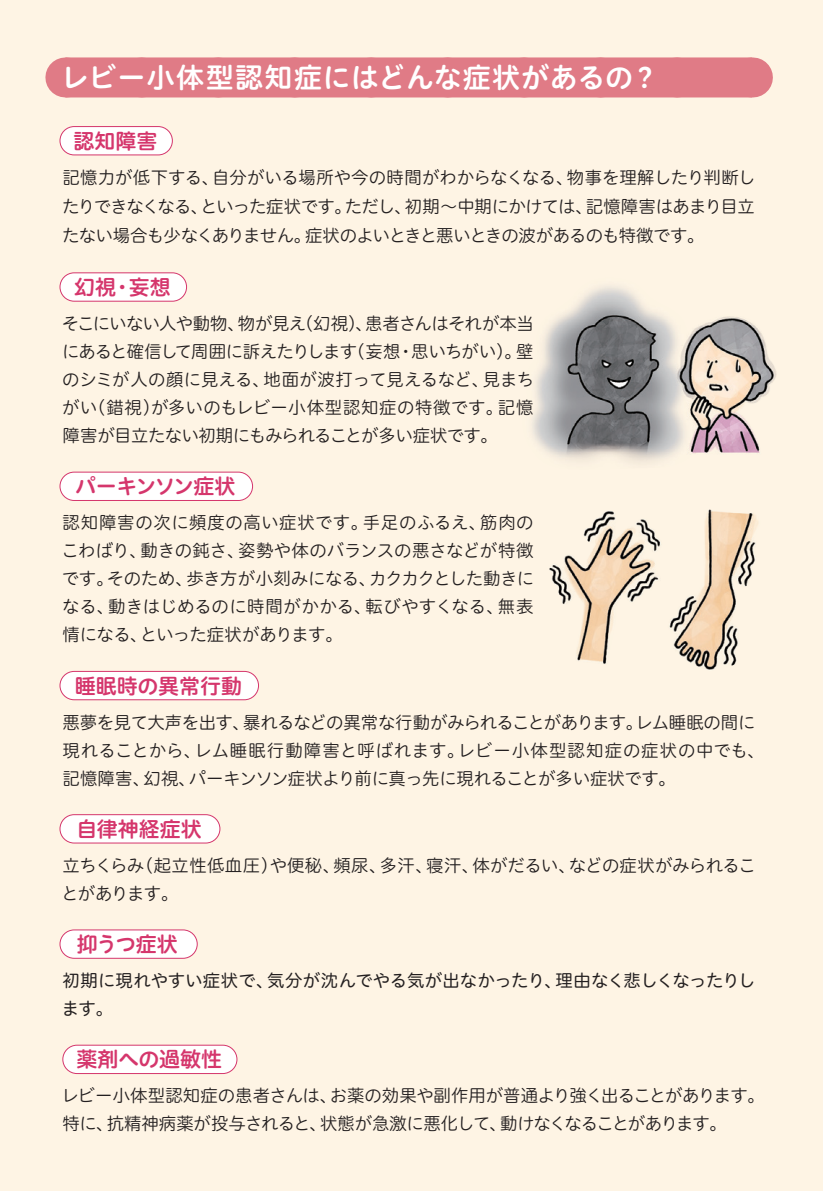
<style>
.page{position:relative;width:823px;height:1191px;background:#fff}
.page>*{position:absolute;margin:0;border:0;box-sizing:border-box;transform-origin:0 0}
.t1{font:28px "Hiragino UD Sans R Std W6";letter-spacing:.03em;color:#fff}
.t2{font:21px "Hiragino UD Sans R Std W6";color:#d5366c}
.t3{font:21px "Hiragino UD Sans R Std W6";letter-spacing:-.04em;color:#d5366c}
.t4{font:17.4px/28px "Hiragino UD Sans R Std W3";letter-spacing:-.02em;color:#231f20;text-align:justify}
.t5{font:17.4px/28px "Hiragino UD Sans R Std W4";letter-spacing:-.005em;color:#231f20}
</style>
<div class="page">
<div style="left:0;top:0;width:822px;height:1191px;background:#fef4e4"></div>
<img style="left:532px;top:286px;width:245px;height:176px">
<div style="left:65px;top:57px;width:686px;height:40px;background:#e07b86"></div>
<svg style="left:142px;top:57px;width:571px;height:1px"></svg>
<hr style="left:751px;top:57px;width:1px;height:40px;background:#e07b86">
<div style="left:60px;top:127px;width:112px;height:28px;background:#fff;border-radius:14px"></div>
<div style="left:60px;top:126px;width:113px;height:29px;border:1px solid #d5366c;border-radius:14px"></div>
<div style="left:60px;top:273px;width:126px;height:28px;background:#fff;border-radius:14px"></div>
<div style="left:60px;top:272px;width:127px;height:29px;border:1px solid #d5366c;border-radius:14px"></div>
<div style="left:60px;top:472px;width:192px;height:28px;background:#fff;border-radius:14px"></div>
<div style="left:60px;top:472px;width:193px;height:29px;border:1px solid #d5366c;border-radius:14px"></div>
<div style="left:60px;top:671px;width:198px;height:29px;background:#fff;border-radius:14px"></div>
<div style="left:60px;top:671px;width:199px;height:29px;border:1px solid #d5366c;border-radius:14px"></div>
<div style="left:60px;top:814px;width:160px;height:29px;background:#fff;border-radius:14px"></div>
<div style="left:60px;top:814px;width:160px;height:29px;border:1px solid #d5366c;border-radius:14px"></div>
<div style="left:60px;top:930px;width:137px;height:28px;background:#fff;border-radius:14px"></div>
<div style="left:60px;top:929px;width:137px;height:29px;border:1px solid #d5366c;border-radius:14px"></div>
<div style="left:63px;top:1045px;width:174px;height:28px;background:#fff;border-radius:14px"></div>
<div style="left:62px;top:1044px;width:175px;height:30px;border:1px solid #d5366c;border-radius:14px"></div>
<img style="left:549px;top:509px;width:209px;height:161px">
<h1 class="t1" style="left:61px;top:57px;width:599px">レビー小体型認知症にはどんな症状があるの？</h1>
<p class="t2" style="left:73px;top:125px;width:86px">認知障害</p>
<p class="t4" style="left:62px;top:162px;width:694px;line-height:29px">記憶力が低下する、自分がいる場所や今の時間がわからなくなる、物事を理解したり判断したりできなくなる、といった症状です。ただし、初期～中期にかけては、記憶障害はあまり目立たない場合も少なくありません。症状のよいときと悪いときの波があるのも特徴です。</p>
<p class="t2" style="left:74px;top:271px;width:98px">幻視・妄想</p>
<p class="t4" style="left:62px;top:308px;width:473px">そこにいない人や動物、物が見え（幻視）、患者さんはそれが本当にあると確信して周囲に訴えたりします（妄想・思いちがい）。壁のシミが人の顔に見える、地面が波打って見えるなど、見まちがい（錯視）が多いのもレビー小体型認知症の特徴です。記憶障害が目立たない初期にもみられることが多い症状です。</p>
<p class="t3" style="left:75px;top:470px;width:162px">パーキンソン症状</p>
<p class="t4" style="left:61px;top:508px;width:474px">認知障害の次に頻度の高い症状です。手足のふるえ、筋肉のこわばり、動きの鈍さ、姿勢や体のバランスの悪さなどが特徴です。そのため、歩き方が小刻みになる、カクカクとした動きになる、動きはじめるのに時間がかかる、転びやすくなる、無表情になる、といった症状があります。</p>
<p class="t2" style="left:75px;top:669px;width:169px">睡眠時の異常行動</p>
<p class="t4" style="left:62px;top:707px;width:703px;text-align:left">悪夢を見て大声を出す、暴れるなどの異常な行動がみられることがあります。レム睡眠の間に現れることから、レム睡眠行動障害と呼ばれます。レビー小体型認知症の症状の中でも、記憶障害、幻視、パーキンソン症状より前に真っ先に現れることが多い症状です。</p>
<p class="t2" style="left:76px;top:813px;width:127px">自律神経症状</p>
<p class="t4" style="left:61px;top:850px;width:695px">立ちくらみ（起立性低血圧）や便秘、頻尿、多汗、寝汗、体がだるい、などの症状がみられることがあります。</p>
<p class="t2" style="left:77px;top:928px;width:102px">抑うつ症状</p>
<p class="t5" style="left:62px;top:965px;width:695px">初期に現れやすい症状で、気分が沈んでやる気が出なかったり、理由なく悲しくなったりします。</p>
<p class="t2" style="left:76px;top:1043px;width:147px">薬剤への過敏性</p>
<p class="t4" style="left:61px;top:1080px;width:704px">レビー小体型認知症の患者さんは、お薬の効果や副作用が普通より強く出ることがあります。特に、抗精神病薬が投与されると、状態が急激に悪化して、動けなくなることがあります。</p>
</div>
